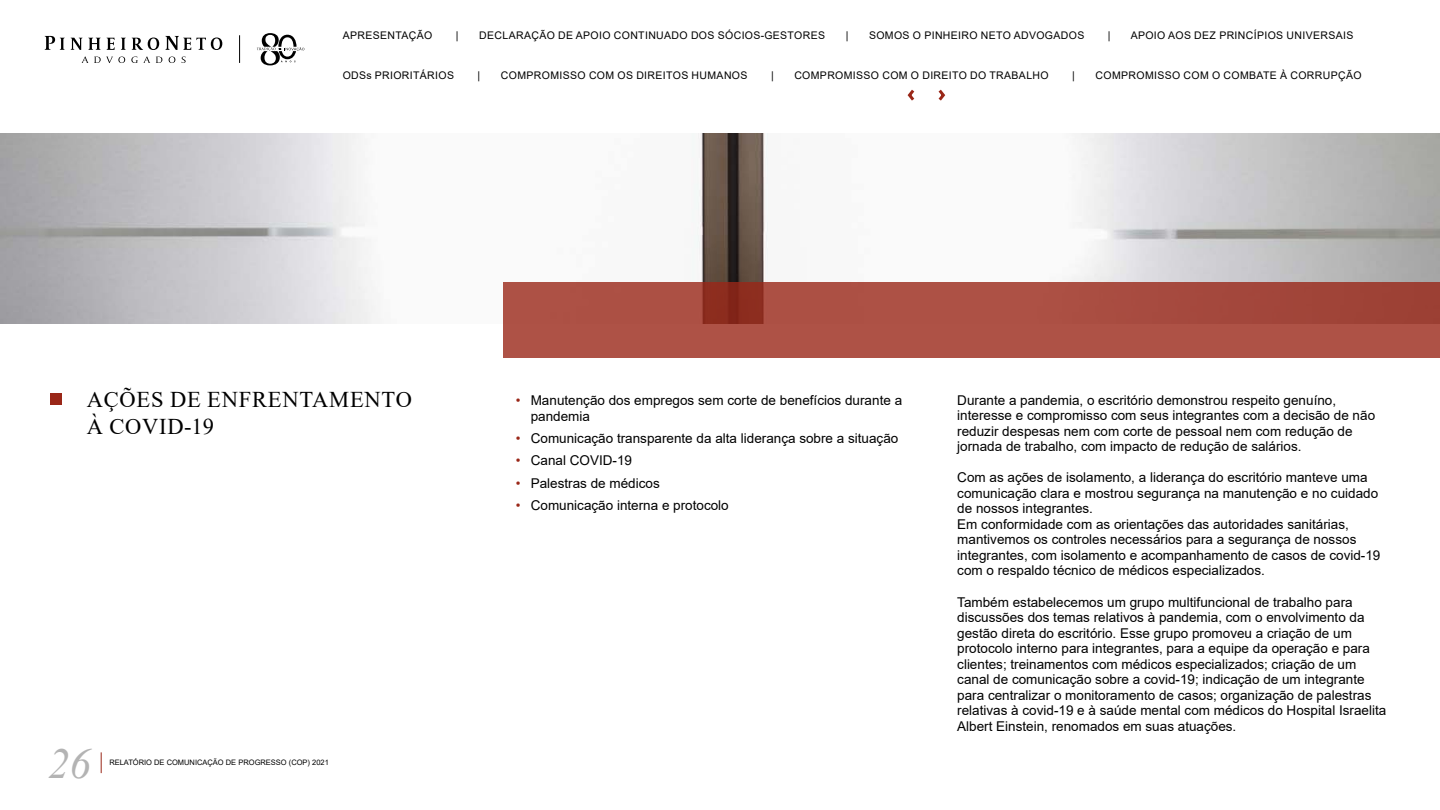
<style>
.page{position:relative;width:1440px;height:810px;background:#fff}
.page>*{position:absolute;margin:0;border:0;box-sizing:border-box;transform-origin:0 0}
.t1{font:italic 42.75px "Times New Roman";color:#b3b3b3}
.t2{font:22.5px/27px "Times New Roman";letter-spacing:.035em;color:#000}
.t3{font:13.5px/15.5px "Arial";color:#000}
.t4{font:10.5px "Arial";letter-spacing:.035em;color:#000}
.t5{font:7.5px "Arial";color:#000}
.s1{color:#9a2718}
</style>
<div class="page">
<svg style="left:907px;top:89px;width:8px;height:12px"></svg>
<svg style="left:938px;top:89px;width:8px;height:12px"></svg>
<svg style="left:71px;top:38px;width:11px;height:12px"></svg>
<svg style="left:88px;top:38px;width:13px;height:12px"></svg>
<svg style="left:107px;top:38px;width:8px;height:12px"></svg>
<svg style="left:121px;top:38px;width:5px;height:12px"></svg>
<svg style="left:132px;top:38px;width:27px;height:12px"></svg>
<svg style="left:45px;top:36px;width:20px;height:14px"></svg>
<svg style="left:165px;top:36px;width:57px;height:14px"></svg>
<svg style="left:82px;top:56px;width:6px;height:7px"></svg>
<svg style="left:94px;top:57px;width:31px;height:6px"></svg>
<svg style="left:131px;top:56px;width:19px;height:7px"></svg>
<svg style="left:156px;top:57px;width:6px;height:6px"></svg>
<svg style="left:169px;top:57px;width:6px;height:6px"></svg>
<svg style="left:181px;top:57px;width:5px;height:6px"></svg>
<svg style="left:239px;top:35px;width:1px;height:28px"></svg>
<svg style="left:257px;top:33px;width:47px;height:32px"></svg>
<svg style="left:101px;top:752px;width:1px;height:21px"></svg>
<img style="left:0;top:134px;width:1440px;height:190px">
<div style="left:50px;top:393px;width:12px;height:12px;background:#9a2718"></div>
<svg style="left:504px;top:282px;width:936px;height:75px;background:#a94d41"></svg>
<p class="t4" style="left:343px;top:28px;width:91px">APRESENTAÇÃO</p>
<p class="t4" style="left:456px;top:28px;width:4px">|</p>
<p class="t4" style="left:479px;top:28px;width:347px">DECLARAÇÃO DE APOIO CONTINUADO DOS SÓCIOS-GESTORES</p>
<p class="t4" style="left:846px;top:28px;width:4px">|</p>
<p class="t4" style="left:869px;top:28px;width:217px">SOMOS O PINHEIRO NETO ADVOGADOS</p>
<p class="t4" style="left:1108px;top:28px;width:4px">|</p>
<p class="t4" style="left:1131px;top:28px;width:224px">APOIO AOS DEZ PRINCÍPIOS UNIVERSAIS</p>
<p class="t4" style="left:343px;top:68px;width:113px">ODSs PRIORITÁRIOS</p>
<p class="t4" style="left:478px;top:68px;width:4px">|</p>
<p class="t4" style="left:501px;top:68px;width:248px">COMPROMISSO COM OS DIREITOS HUMANOS</p>
<p class="t4" style="left:771px;top:68px;width:4px">|</p>
<p class="t4" style="left:794px;top:68px;width:256px">COMPROMISSO COM O DIREITO DO TRABALHO</p>
<p class="t4" style="left:1072px;top:68px;width:4px">|</p>
<p class="t4" style="left:1096px;top:68px;width:268px">COMPROMISSO COM O COMBATE À CORRUPÇÃO</p>
<h2 class="t2" style="left:87px;top:385px;width:327px">AÇÕES DE ENFRENTAMENTO<br>À COVID-19</h2>
<h1 class="t1" style="left:48px;top:735px;width:44px">26</h1>
<p class="t5" style="left:109px;top:757px;width:221px">RELATÓRIO DE COMUNICAÇÃO DE PROGRESSO (COP) 2021</p>
<p class="t3" style="left:531px;top:392px;width:373px;line-height:16.2px;text-indent:-15px"><span class="s1">•</span> Manutenção dos empregos sem corte de benefícios durante a pandemia</p>
<p class="t3" style="left:516px;top:431px;width:384px"><span class="s1">•</span> Comunicação transparente da alta liderança sobre a situação</p>
<p class="t3" style="left:516px;top:453px;width:118px"><span class="s1">•</span> Canal COVID-19</p>
<p class="t3" style="left:516px;top:475px;width:146px"><span class="s1">•</span> Palestras de médicos</p>
<p class="t3" style="left:516px;top:497px;width:215px"><span class="s1">•</span> Comunicação interna e protocolo</p>
<p class="t3" style="left:957px;top:392px;width:419px">Durante a pandemia, o escritório demonstrou respeito genuíno, interesse e compromisso com seus integrantes com a decisão de não reduzir despesas nem com corte de pessoal nem com redução de jornada de trabalho, com impacto de redução de salários.</p>
<p class="t3" style="left:957px;top:470px;width:425px">Com as ações de isolamento, a liderança do escritório manteve uma comunicação clara e mostrou segurança na manutenção e no cuidado de nossos integrantes.<br>Em conformidade com as orientações das autoridades sanitárias, mantivemos os controles necessários para a segurança de nossos integrantes, com isolamento e acompanhamento de casos de covid-19 com o respaldo técnico de médicos especializados.</p>
<p class="t3" style="left:957px;top:594px;width:431px">Também estabelecemos um grupo multifuncional de trabalho para discussões dos temas relativos à pandemia, com o envolvimento da gestão direta do escritório. Esse grupo promoveu a criação de um protocolo interno para integrantes, para a equipe da operação e para clientes; treinamentos com médicos especializados; criação de um canal de comunicação sobre a covid-19; indicação de um integrante para centralizar o monitoramento de casos; organização de palestras relativas à covid-19 e à saúde mental com médicos do Hospital Israelita Albert Einstein, renomados em suas atuações.</p>
</div>
